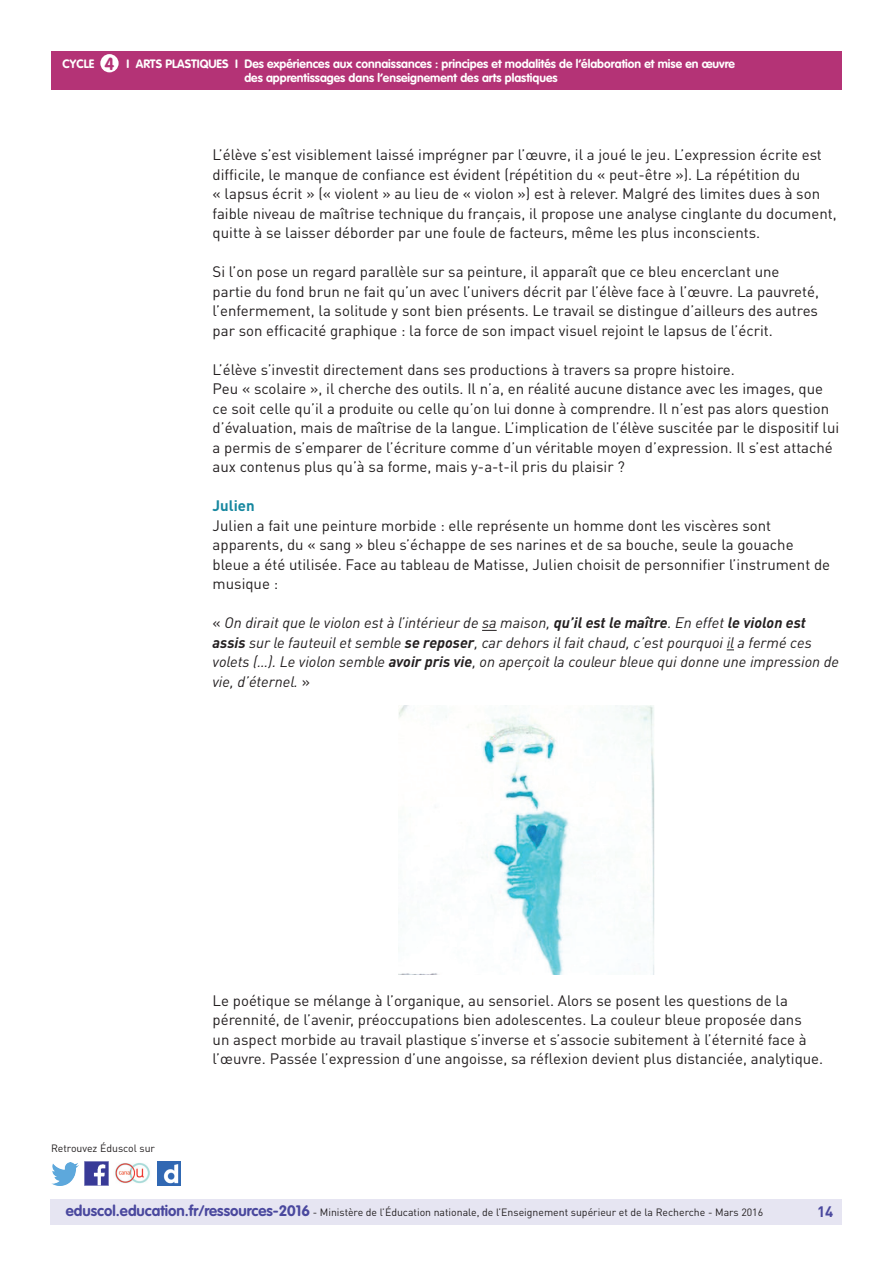
<style>
.page{position:relative;width:893px;height:1263px;background:#fff}
.page>*{position:absolute;margin:0;border:0;box-sizing:border-box;transform-origin:0 0}
.t1{font:700 17.25px "VAG Rounded Std";color:#b43376}
.t2{font:15px/19.5px "DIN Pro";color:#231f20}
.t3{font:italic 15px/19.5px "DIN Pro";color:#231f20}
.t4{font:700 15px "DIN Pro";color:#16879f}
.t5{font:700 15px "DIN Pro";color:#4a489e}
.t6{font:700 12px/14.4px "VAG Rounded Std";color:#fff}
.t7{font:10.5px "DIN Pro";color:#231f20}
.s1{font-style:normal}
.s2{font-weight:700}
.s3{font-family:"VAG Rounded Std";font-weight:700;font-size:15px;color:#4a489e}
</style>
<div class="page">
<div style="left:50px;top:1199px;width:791px;height:26px;background:#e6e5f2"></div>
<img style="left:85px;top:1162px;width:23px;height:23px">
<img style="left:51px;top:1163px;width:28px;height:22px">
<img style="left:158px;top:1162px;width:22px;height:23px">
<img style="left:115px;top:1163px;width:35px;height:21px">
<div style="left:51px;top:51px;width:791px;height:39px;background:#b43376"></div>
<div style="left:100px;top:54px;width:19px;height:18px;background:#fff;border-radius:50%"></div>
<svg style="left:482px;top:630px;width:15px;height:1px"></svg>
<img style="left:399px;top:706px;width:255px;height:268px">
<p class="t1" style="left:105px;top:53px;width:11px">4</p>
<p class="t6" style="left:63px;top:57px;width:28px">CYCLE</p>
<p class="t6" style="left:244px;top:57px;width:491px;text-indent:-118px">I Arts plastiques I Des expériences aux connaissances : principes et modalités de l’élaboration et mise en œuvre des apprentissages dans l’enseignement des arts plastiques</p>
<p class="t2" style="left:213px;top:145px;width:626px">L’élève s’est visiblement laissé imprégner par l’œuvre, il a joué le jeu. L’expression écrite est difficile, le manque de confiance est évident (répétition du « peut-être »). La répétition du<br>« lapsus écrit » (« violent » au lieu de « violon ») est à relever. Malgré des limites dues à son faible niveau de maîtrise technique du français, il propose une analyse cinglante du document, quitte à se laisser déborder par une foule de facteurs, même les plus inconscients.</p>
<p class="t2" style="left:213px;top:262px;width:608px">Si l’on pose un regard parallèle sur sa peinture, il apparaît que ce bleu encerclant une partie du fond brun ne fait qu’un avec l’univers décrit par l’élève face à l’œuvre. La pauvreté, l’enfermement, la solitude y sont bien présents. Le travail se distingue d’ailleurs des autres par son efficacité graphique : la force de son impact visuel rejoint le lapsus de l’écrit.</p>
<p class="t2" style="left:213px;top:359px;width:628px">L’élève s’investit directement dans ses productions à travers sa propre histoire.<br>Peu « scolaire », il cherche des outils. Il n’a, en réalité aucune distance avec les images, que ce soit celle qu’il a produite ou celle qu’on lui donne à comprendre. Il n’est pas alors question d’évaluation, mais de maîtrise de la langue. L’implication de l’élève suscitée par le dispositif lui a permis de s’emparer de l’écriture comme d’un véritable moyen d’expression. Il s’est attaché aux contenus plus qu’à sa forme, mais y-a-t-il pris du plaisir ?</p>
<p class="t4" style="left:213px;top:496px;width:44px">Julien</p>
<p class="t2" style="left:213px;top:515px;width:619px">Julien a fait une peinture morbide : elle représente un homme dont les viscères sont apparents, du « sang » bleu s’échappe de ses narines et de sa bouche, seule la gouache bleue a été utilisée. Face au tableau de Matisse, Julien choisit de personnifier l’instrument de musique :</p>
<p class="t3" style="left:213px;top:613px;width:628px"><span class="s1">«</span> On dirait que le violon est à l’intérieur de sa maison, <span class="s2">qu’il est le maître</span>. En effet <span class="s2">le violon est assis</span> sur le fauteuil et semble <span class="s2">se reposer</span>, car dehors il fait chaud, c’est pourquoi il a fermé ces volets (…). Le violon semble <span class="s2">avoir pris vie</span>, on aperçoit la couleur bleue qui donne une impression de vie, d’éternel. <span class="s1">»</span></p>
<p class="t7" style="left:51px;top:1141px;width:106px">Retrouvez Éduscol sur</p>
<p class="t2" style="left:213px;top:990px;width:612px">Le poétique se mélange à l’organique, au sensoriel. Alors se posent les questions de la pérennité, de l’avenir, préoccupations bien adolescentes. La couleur bleue proposée dans<br>un aspect morbide au travail plastique s’inverse et s’associe subitement à l’éternité face à l’œuvre. Passée l’expression d’une angoisse, sa réflexion devient plus distanciée, analytique.</p>
<p class="t7" style="left:66px;top:1205px;width:699px"><span class="s3">eduscol.education.fr/ressources-2016</span> - Ministère de l’Éducation nationale, de l’Enseignement supérieur et de la Recherche - Mars 2016</p>
<p class="t5" style="left:817px;top:1201px;width:18px">14</p>
</div>
